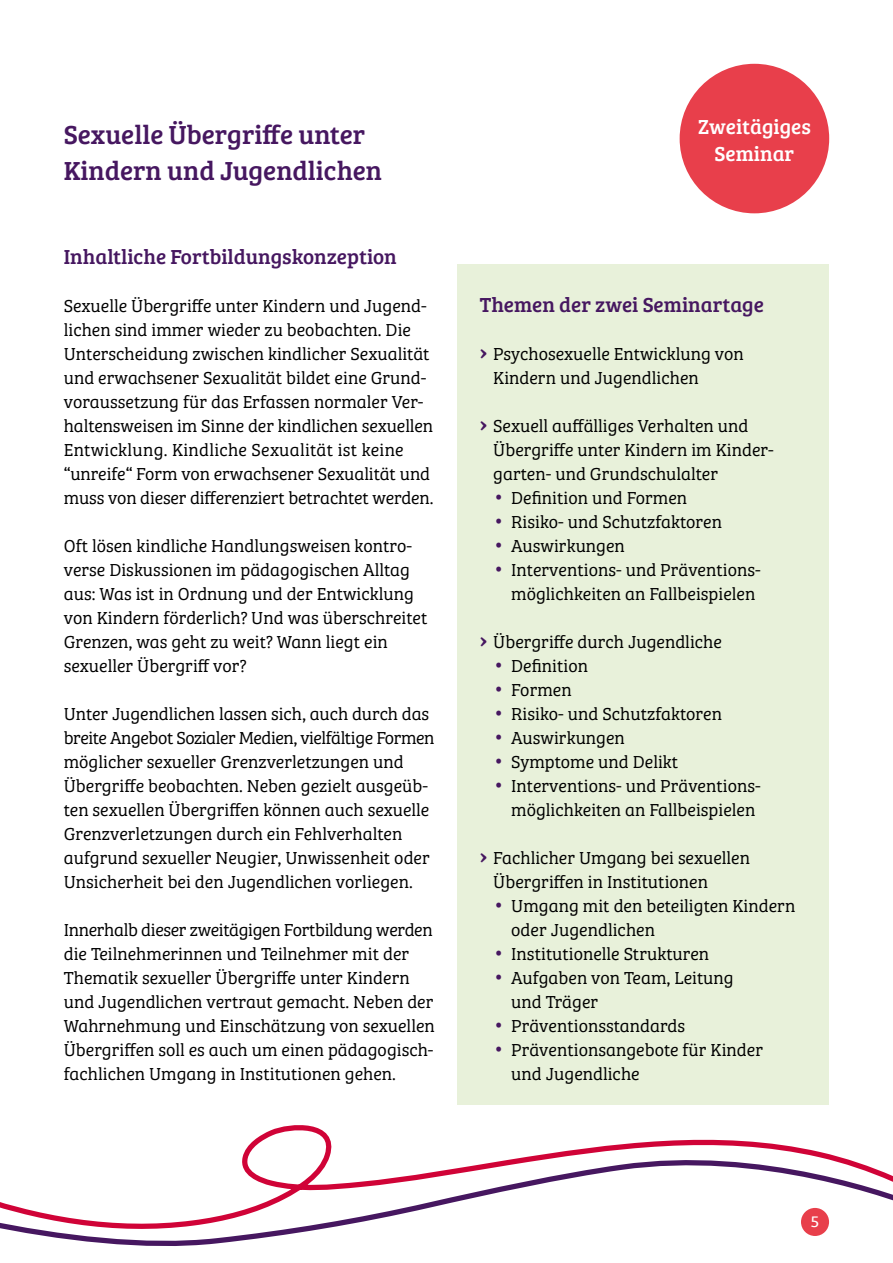
<style>
.page{position:relative;width:893px;height:1263px;background:#fff}
.page>*{position:absolute;margin:0;border:0;box-sizing:border-box;transform-origin:0 0}
.t1{font:27px/36px "Bree Serif";color:#461760}
.t2{font:21px "Bree Serif";color:#461760}
.t3{font:21px/27px "Bree Serif";color:#fff;text-align:center}
.t4{font:18px/24px "Bree Serif Lt";color:#000}
.t5{font:15px "Bitter";color:#fff}
.s1{font-family:"Bree Serif";font-size:24px;color:#461760}
.s2{font-size:22.5px;color:#461760}
</style>
<div class="page">
<div style="left:457px;top:264px;width:372px;height:841px;background:#e8f1da"></div>
<svg style="left:247px;top:1125px;width:553px;height:23px"></svg>
<svg style="left:0;top:1148px;width:893px;height:98px"></svg>
<div style="left:680px;top:64px;width:149px;height:149px;background:#e83f4b;border-radius:50%"></div>
<h1 class="t1" style="left:64px;top:115px;width:320px">Sexuelle Übergriffe unter<br>Kindern und Jugendlichen</h1>
<p class="t2" style="left:64px;top:241px;width:335px">Inhaltliche Fortbildungskonzeption</p>
<p class="t4" style="left:64px;top:293px;width:371px">Sexuelle Übergriffe unter Kindern und Jugend&shy;lichen sind immer wieder zu beobachten. Die Unterscheidung zwischen kindlicher Sexualität und erwachsener Sexualität bildet eine Grund&shy;voraussetzung für das Erfassen normaler Ver&shy;haltensweisen im Sinne der kindlichen sexuellen Entwicklung. Kindliche Sexualität ist keine “unreife“ Form von erwachsener Sexualität und muss von dieser differenziert betrachtet werden.</p>
<p class="t4" style="left:64px;top:533px;width:365px">Oft lösen kindliche Handlungsweisen kontro&shy;verse Diskussionen im pädagogischen Alltag aus: Was ist in Ordnung und der Entwicklung von Kindern förderlich? Und was überschreitet Grenzen, was geht zu weit? Wann liegt ein sexueller Übergriff vor?</p>
<p class="t4" style="left:64px;top:701px;width:372px">Unter Jugendlichen lassen sich, auch durch das breite Angebot Sozialer Medien, vielfältige Formen möglicher sexueller Grenzverletzungen und Übergriffe beobachten. Neben gezielt ausgeüb&shy;ten sexuellen Übergriffen können auch sexuelle Grenzverletzungen durch ein Fehlverhalten aufgrund sexueller Neugier, Unwissenheit oder Unsicherheit bei den Jugendlichen vorliegen.</p>
<p class="t4" style="left:64px;top:917px;width:373px">Innerhalb dieser zweitägigen Fortbildung werden die Teilnehmerinnen und Teilnehmer mit der Thematik sexueller Übergriffe unter Kindern und Jugendlichen vertraut gemacht. Neben der Wahrnehmung und Einschätzung von sexuellen Übergriffen soll es auch um einen pädagogisch&shy;fachlichen Umgang in Institutionen gehen.</p>
<p class="t3" style="left:698px;top:112px;width:114px">Zweitägiges<br>Seminar</p>
<p class="t2" style="left:480px;top:289px;width:286px">Themen der zwei Seminartage</p>
<p class="t4" style="left:493px;top:341px;width:252px;text-indent:-13px"><span class="s1">›</span> Psychosexuelle Entwicklung von<br>Kindern und Jugendlichen</p>
<p class="t4" style="left:493px;top:413px;width:281px;text-indent:-13px"><span class="s1">›</span> Sexuell auffälliges Verhalten und<br>Übergriffe unter Kindern im Kinder&shy;garten- und Grundschulalter</p>
<p class="t4" style="left:493px;top:485px;width:196px"><span class="s2">•</span> Definition und Formen</p>
<p class="t4" style="left:493px;top:509px;width:230px"><span class="s2">•</span> Risiko- und Schutzfaktoren</p>
<p class="t4" style="left:493px;top:533px;width:133px"><span class="s2">•</span> Auswirkungen</p>
<p class="t4" style="left:511px;top:557px;width:251px;text-indent:-18px"><span class="s2">•</span> Interventions- und Präventions&shy;möglichkeiten an Fallbeispielen</p>
<p class="t4" style="left:480px;top:629px;width:244px"><span class="s1">›</span> Übergriffe durch Jugendliche</p>
<p class="t4" style="left:493px;top:653px;width:96px"><span class="s2">•</span> Definition</p>
<p class="t4" style="left:493px;top:677px;width:80px"><span class="s2">•</span> Formen</p>
<p class="t4" style="left:493px;top:701px;width:230px"><span class="s2">•</span> Risiko- und Schutzfaktoren</p>
<p class="t4" style="left:493px;top:725px;width:133px"><span class="s2">•</span> Auswirkungen</p>
<p class="t4" style="left:493px;top:749px;width:187px"><span class="s2">•</span> Symptome und Delikt</p>
<p class="t4" style="left:511px;top:773px;width:251px;text-indent:-18px"><span class="s2">•</span> Interventions- und Präventions&shy;möglichkeiten an Fallbeispielen</p>
<p class="t4" style="left:493px;top:845px;width:258px;text-indent:-13px"><span class="s1">›</span> Fachlicher Umgang bei sexuellen<br>Übergriffen in Institutionen</p>
<p class="t4" style="left:511px;top:893px;width:286px;text-indent:-18px"><span class="s2">•</span> Umgang mit den beteiligten Kindern oder Jugendlichen</p>
<p class="t4" style="left:493px;top:941px;width:217px"><span class="s2">•</span> Institutionelle Strukturen</p>
<p class="t4" style="left:511px;top:965px;width:224px;text-indent:-18px"><span class="s2">•</span> Aufgaben von Team, Leitung und Träger</p>
<p class="t4" style="left:493px;top:1013px;width:194px"><span class="s2">•</span> Präventionsstandards</p>
<p class="t4" style="left:511px;top:1037px;width:253px;text-indent:-18px"><span class="s2">•</span> Präventionsangebote für Kinder und Jugendliche</p>
<p class="t5" style="left:811px;top:1213px;width:9px">5</p>
</div>
